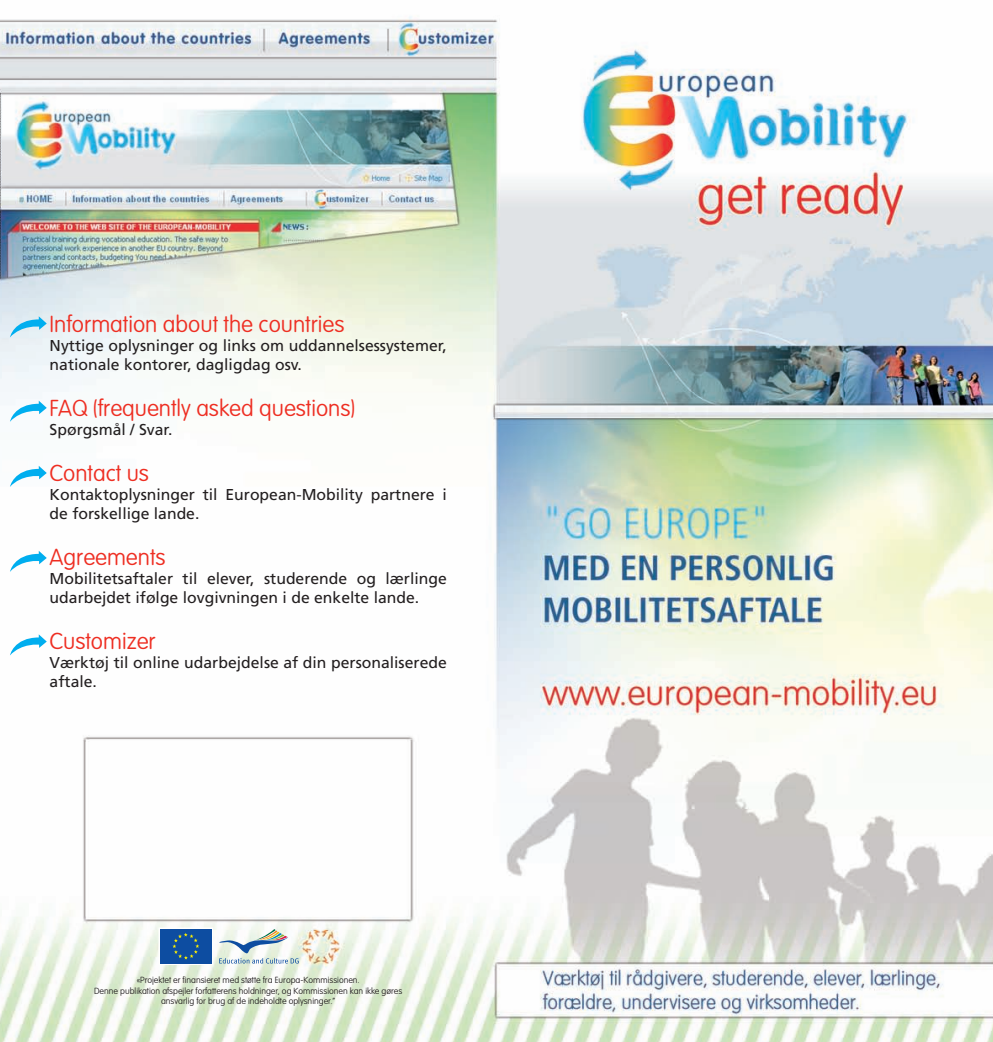
<style>
.page{position:relative;width:993px;height:1042px;background:#fff}
.page>*{position:absolute;margin:0;border:0;box-sizing:border-box;transform-origin:0 0}
.t1{font:100 22.75px "VAG Rounded";color:#ee2e22}
.t2{font:15.75px/18.9px "Frutiger";color:#231f20}
.t3{font:100 8.75px/10.5px "VAG Rounded";color:#231f20;text-align:center}
</style>
<div class="page">
<img style="left:0;top:16px;width:992px;height:1026px">
<div style="left:159px;top:928px;width:54px;height:36px;border:1px solid #fff"></div>
<div style="left:160px;top:929px;width:51px;height:34px;background:#0d4da1"></div>
<svg style="left:172px;top:933px;width:27px;height:26px"></svg>
<svg style="left:219px;top:929px;width:79px;height:34px"></svg>
<svg style="left:10px;top:634px;width:37px;height:21px"></svg>
<svg style="left:10px;top:551px;width:37px;height:21px"></svg>
<svg style="left:10px;top:466px;width:37px;height:21px"></svg>
<svg style="left:10px;top:401px;width:37px;height:21px"></svg>
<svg style="left:10px;top:316px;width:37px;height:21px"></svg>
<h1 class="t1" style="left:50px;top:314px;width:296px">Information about the countries</h1>
<p class="t2" style="left:50px;top:337px;width:398px">Nyttige oplysninger og links om uddannelsessystemer, nationale kontorer, dagligdag osv.</p>
<h1 class="t1" style="left:50px;top:398px;width:307px">FAQ (frequently asked questions)</h1>
<p class="t2" style="left:50px;top:421px;width:124px">Spørgsmål / Svar.</p>
<h1 class="t1" style="left:50px;top:463px;width:101px">Contact us</h1>
<p class="t2" style="left:50px;top:486px;width:398px">Kontaktoplysninger til European-Mobility partnere i de forskellige lande.</p>
<h1 class="t1" style="left:50px;top:547px;width:117px">Agreements</h1>
<p class="t2" style="left:50px;top:570px;width:398px">Mobilitetsaftaler til elever, studerende og lærlinge udarbejdet ifølge lovgivningen i de enkelte lande.</p>
<h1 class="t1" style="left:50px;top:631px;width:108px">Customizer</h1>
<p class="t2" style="left:50px;top:654px;width:398px">Værktøj til online udarbejdelse af din personaliserede aftale.</p>
<p class="t3" style="left:94px;top:975px;width:310px">«Projektet er finansieret med støtte fra Europa-Kommissionen.<br>Denne publikation afspejler forfatterens holdninger, og Kommissionen kan ikke gøres ansvarlig for brug af de indeholdte oplysninger.”</p>
</div>
